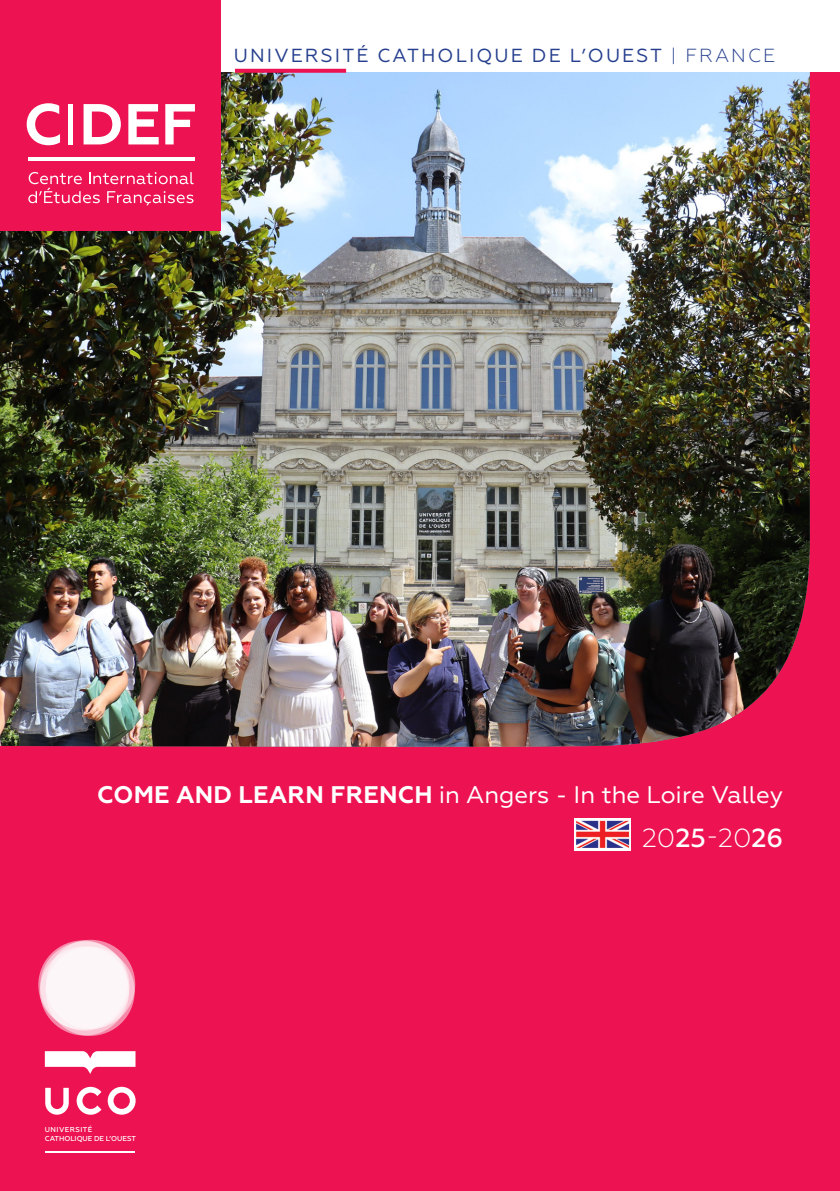
<style>
.page{position:relative;width:840px;height:1191px;background:#fff}
.page>*{position:absolute;margin:0;border:0;box-sizing:border-box;transform-origin:0 0}
.H2_Fac{font:300 26.2px "Geometria";color:#fff}
.H2_Fac-2{font:24px "Geometria";color:#fff}
.H2_Fac-3{font:19px "Geometria";letter-spacing:.11em;color:#253f8e}
.t1{font:500 7.2px/9.6px "Geometria";color:#fff}
.s1{font-weight:300}
.s2{font-weight:700}
.s3{font-weight:500}
</style>
<div class="page">
<div style="left:0;top:28px;width:839px;height:1163px;background:#ed1352"></div>
<hr style="left:45px;top:1151px;width:90px;height:1px;background:#fff">
<svg style="left:45px;top:1087px;width:24px;height:27px"></svg>
<svg style="left:108px;top:1086px;width:27px;height:28px"></svg>
<svg style="left:77px;top:1086px;width:24px;height:28px"></svg>
<svg style="left:46px;top:939px;width:89px;height:90px"></svg>
<svg style="left:38px;top:940px;width:89px;height:89px"></svg>
<svg style="left:40px;top:941px;width:89px;height:89px"></svg>
<svg style="left:45px;top:946px;width:90px;height:90px;background:#fcedf1"></svg>
<svg style="left:45px;top:1051px;width:90px;height:23px"></svg>
<img style="left:0;top:71px;width:809px;height:676px">
<div style="left:0;top:0;width:839px;height:71px;background:#fff"></div>
<svg style="left:235px;top:69px;width:111px;height:4px"></svg>
<div style="left:0;top:0;width:220px;height:230px;background:#ed1352"></div>
<svg style="left:27px;top:103px;width:33px;height:42px"></svg>
<hr style="left:69px;top:104px;width:4px;height:40px;background:#fff">
<svg style="left:83px;top:104px;width:38px;height:40px"></svg>
<svg style="left:128px;top:104px;width:31px;height:40px"></svg>
<svg style="left:165px;top:104px;width:30px;height:40px"></svg>
<svg style="left:28px;top:172px;width:165px;height:33px"></svg>
<hr style="left:28px;top:158px;width:167px;height:3px;background:#fff">
<div style="left:574px;top:818px;width:56px;height:32px;background:#fff"></div>
<img style="left:576px;top:820px;width:53px;height:28px">
<p class="H2_Fac-3" style="left:234px;top:44px;width:542px">UNIVERSITÉ CATHOLIQUE DE L’OUEST <span class="s1">| FRANCE</span></p>
<p class="H2_Fac-2" style="left:97px;top:781px;width:687px"><span class="s2">COME AND LEARN FRENCH</span> in Angers - In the Loire Valley</p>
<p class="H2_Fac" style="left:641px;top:823px;width:143px">20<span class="s3">25</span>-20<span class="s3">26</span></p>
<p class="t1" style="left:45px;top:1124px;width:92px">UNIVERSITÉ<br>CATHOLIQUE DE L’OUEST</p>
</div>
